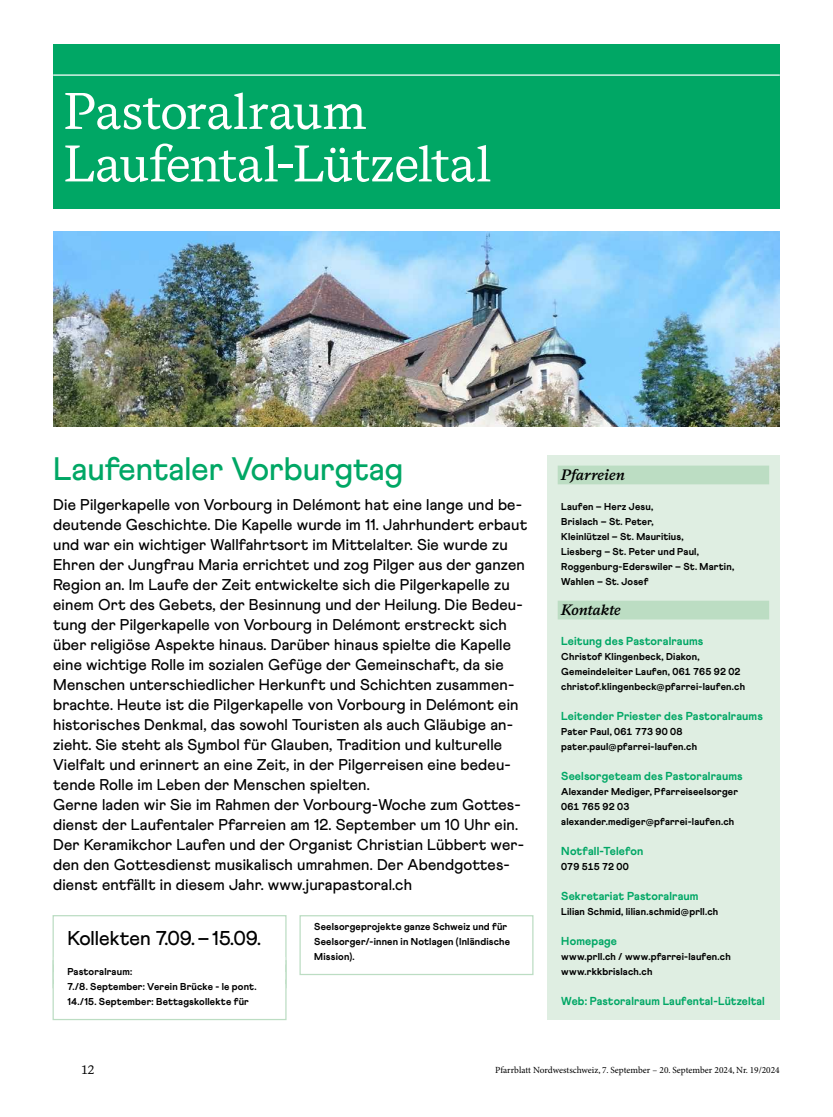
<style>
.page{position:relative;width:833px;height:1117px;background:#fff}
.page>*{position:absolute;margin:0;border:0;box-sizing:border-box;transform-origin:0 0}
.t1{font:51.25px/52.5px "Messina Serif";letter-spacing:-.01em;color:#fff}
.t2{font:500 32.5px "Athletics";color:#00a765}
.t3{font:500 20px "Athletics";color:#000}
.t4{font:500 15.62px/20px "Athletics";letter-spacing:.01em;color:#000}
.t5{font:italic 600 15px "Messina Serif";letter-spacing:-.005em;color:#000}
.t6{font:12.5px "Messina Serif";color:#000}
.t7{font:800 11.5px "Athletics";letter-spacing:.01em;color:#00a765}
.t8{font:800 10px/15px "Athletics";letter-spacing:.015em;color:#000}
.t9{font:9.38px "Minion Pro";color:#000}
</style>
<div class="page">
<div style="left:53px;top:914px;width:233px;height:74px;border:1px solid #bcddc3"></div>
<div style="left:53px;top:983px;width:233px;height:8px;background:#fff"></div>
<div style="left:53px;top:959px;width:233px;height:60px;border:1px solid #bcddc3"></div>
<div style="left:54px;top:956px;width:231px;height:8px;background:#fff"></div>
<div style="left:54px;top:971px;width:231px;height:8px;background:#fff"></div>
<div style="left:299px;top:914px;width:234px;height:60px;border:1px solid #bcddc3"></div>
<div style="left:547px;top:455px;width:233px;height:39px;background:#dfeee2"></div>
<div style="left:557px;top:465px;width:212px;height:19px;background:#bcddc3"></div>
<div style="left:547px;top:494px;width:233px;height:105px;background:#dfeee2"></div>
<div style="left:547px;top:590px;width:233px;height:39px;background:#dfeee2"></div>
<div style="left:557px;top:600px;width:212px;height:19px;background:#bcddc3"></div>
<div style="left:547px;top:620px;width:233px;height:39px;background:#dfeee2"></div>
<div style="left:547px;top:644px;width:233px;height:60px;background:#dfeee2"></div>
<div style="left:547px;top:695px;width:233px;height:39px;background:#dfeee2"></div>
<div style="left:547px;top:719px;width:233px;height:45px;background:#dfeee2"></div>
<div style="left:547px;top:755px;width:233px;height:39px;background:#dfeee2"></div>
<div style="left:547px;top:779px;width:233px;height:60px;background:#dfeee2"></div>
<div style="left:547px;top:830px;width:233px;height:39px;background:#dfeee2"></div>
<div style="left:547px;top:854px;width:233px;height:30px;background:#dfeee2"></div>
<div style="left:547px;top:875px;width:233px;height:39px;background:#dfeee2"></div>
<div style="left:547px;top:899px;width:233px;height:30px;background:#dfeee2"></div>
<div style="left:547px;top:920px;width:233px;height:39px;background:#dfeee2"></div>
<div style="left:547px;top:944px;width:233px;height:45px;background:#dfeee2"></div>
<div style="left:547px;top:980px;width:233px;height:39px;background:#dfeee2"></div>
<div style="left:53px;top:44px;width:727px;height:165px;background:#00a765"></div>
<hr style="left:53px;top:74px;width:727px;height:2px;background:#fff">
<img style="left:53px;top:232px;width:727px;height:194px">
<h1 class="t1" style="left:64px;top:85px;width:429px">Pastoralraum<br>Laufental-Lützeltal</h1>
<h2 class="t2" style="left:53px;top:449px;width:352px">Laufentaler Vorburgtag</h2>
<p class="t4" style="left:53px;top:494px;width:475px">Die Pilgerkapelle von Vorbourg in Delémont hat eine lange und be&shy;deutende Geschichte. Die Kapelle wurde im 11. Jahrhundert erbaut und war ein wichtiger Wallfahrtsort im Mittelalter. Sie wurde zu Ehren der Jungfrau Maria errichtet und zog Pilger aus der ganzen Region an. Im Laufe der Zeit entwickelte sich die Pilgerkapelle zu einem Ort des Gebets, der Besinnung und der Heilung. Die Bedeu&shy;tung der Pilgerkapelle von Vorbourg in Delémont erstreckt sich über religiöse Aspekte hinaus. Darüber hinaus spielte die Kapelle eine wichtige Rolle im sozialen Gefüge der Gemeinschaft, da sie Menschen unterschiedlicher Herkunft und Schichten zusammen&shy;brachte. Heute ist die Pilgerkapelle von Vorbourg in Delémont ein historisches Denkmal, das sowohl Touristen als auch Gläubige an&shy;zieht. Sie steht als Symbol für Glauben, Tradition und kulturelle Vielfalt und erinnert an eine Zeit, in der Pilgerreisen eine bedeu&shy;tende Rolle im Leben der Menschen spielten.<br>Gerne laden wir Sie im Rahmen der Vorbourg-Woche zum Gottes&shy;dienst der Laufentaler Pfarreien am 12. September um 10 Uhr ein.<br>Der Keramikchor Laufen und der Organist Christian Lübbert wer&shy;den den Gottesdienst musikalisch umrahmen. Der Abendgottes&shy;dienst entfällt in diesem Jahr. www.jurapastoral.ch</p>
<p class="t3" style="left:67px;top:926px;width:195px">Kollekten 7.09.–15.09.</p>
<p class="t8" style="left:67px;top:964px;width:191px">Pastoralraum:<br>7./8. September: Verein Brücke - le pont.<br>14./15. September: Bettagskollekte für</p>
<p class="t8" style="left:314px;top:919px;width:197px">Seelsorgeprojekte ganze Schweiz und für<br>Seelsorger/-innen in Notlagen (Inländische<br>Mission).</p>
<p class="t5" style="left:561px;top:463px;width:65px">Pfarreien</p>
<p class="t8" style="left:561px;top:499px;width:175px">Laufen – Herz Jesu,<br>Brislach – St. Peter,<br>Kleinlützel – St. Mauritius,<br>Liesberg – St. Peter und Paul,<br>Roggenburg-Ederswiler – St. Martin,<br>Wahlen – St. Josef</p>
<p class="t5" style="left:561px;top:598px;width:61px">Kontakte</p>
<p class="t7" style="left:561px;top:634px;width:144px">Leitung des Pastoralraums</p>
<p class="t8" style="left:561px;top:649px;width:185px">Christof Klingenbeck, Diakon,<br>Gemeindeleiter Laufen, 061 765 92 02 christof.klingenbeck@pfarrei-laufen.ch</p>
<p class="t7" style="left:561px;top:709px;width:203px">Leitender Priester des Pastoralraums</p>
<p class="t8" style="left:561px;top:724px;width:137px">Pater Paul, 061 773 90 08 pater.paul@pfarrei-laufen.ch</p>
<p class="t7" style="left:561px;top:769px;width:183px">Seelsorgeteam des Pastoralraums</p>
<p class="t8" style="left:561px;top:784px;width:178px">Alexander Mediger, Pfarreiseelsorger<br>061 765 92 03 alexander.mediger@pfarrei-laufen.ch</p>
<p class="t7" style="left:561px;top:844px;width:84px">Notfall-Telefon</p>
<p class="t8" style="left:561px;top:859px;width:69px">079 515 72 00</p>
<p class="t7" style="left:561px;top:889px;width:139px">Sekretariat Pastoralraum</p>
<p class="t8" style="left:561px;top:904px;width:159px">Lilian Schmid, lilian.schmid@prll.ch</p>
<p class="t7" style="left:561px;top:934px;width:57px">Homepage</p>
<p class="t8" style="left:561px;top:949px;width:171px">www.prll.ch / www.pfarrei-laufen.ch www.rkkbrislach.ch</p>
<p class="t7" style="left:561px;top:994px;width:205px">Web: Pastoralraum Laufental-Lützeltal</p>
<p class="t6" style="left:81px;top:1060px;width:15px">12</p>
<p class="t9" style="left:495px;top:1063px;width:286px">Pfarrblatt Nordwestschweiz, 7. September – 20. September 2024, Nr. 19/2024</p>
</div>
